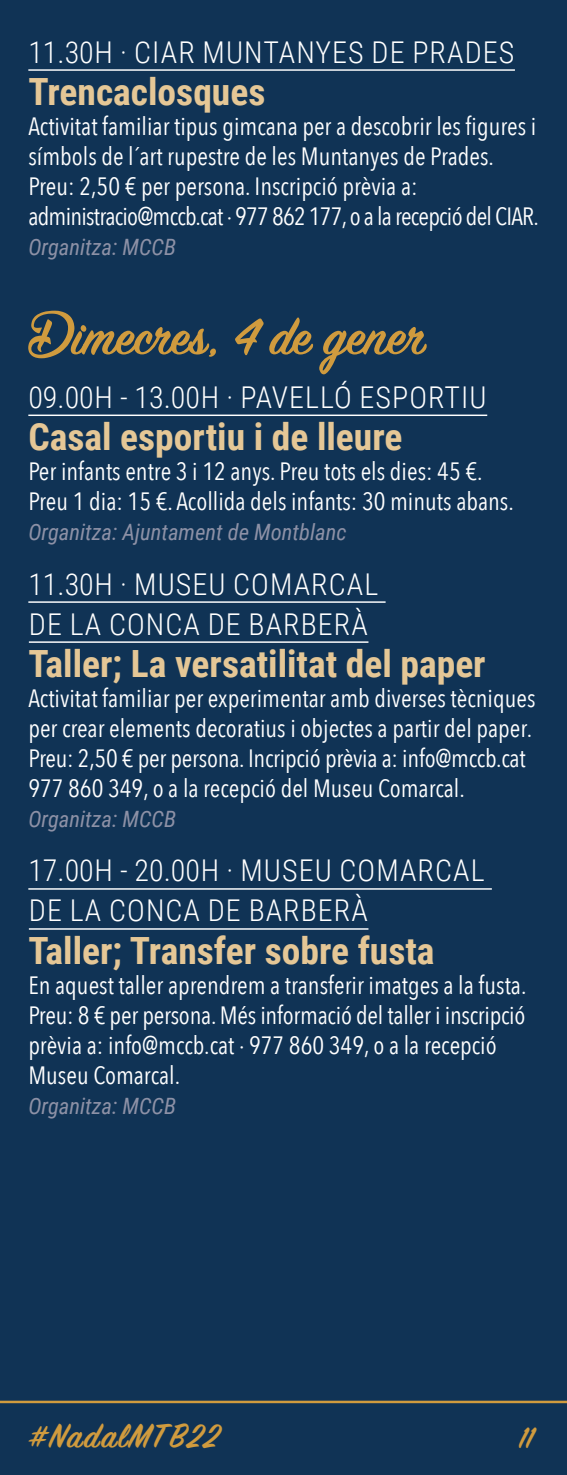
<style>
.page{position:relative;width:567px;height:1475px;background:#fff}
.page>*{position:absolute;margin:0;border:0;box-sizing:border-box;transform-origin:0 0}
.t1{font:600 57.5px "Sign Painter House Script";color:#d09b3e}
.t2{font:700 37.5px "Roboto Condensed";color:#e5c796}
.t3{font:600 37.5px "Sign Painter House Script";letter-spacing:.05em;color:#d09b3e}
.t4{font:600 32.5px "Sign Painter House Script";color:#d09b3e}
.t5{font:300 30px/40px "Roboto Condensed";letter-spacing:.035em;color:#fff}
.t6{font:25px/30px "Avenir Next Condensed";color:#fff}
.t7{font:italic 22.5px "Roboto Condensed";color:#8d91a6}
.s1{font-family:"Amontillados";font-weight:400;font-size:100px}
</style>
<div class="page">
<div style="left:0;top:0;width:567px;height:1474px;background:#103355"></div>
<hr style="left:0;top:1400px;width:567px;height:2px;background:#d09b3e">
<hr style="left:28px;top:69px;width:487px;height:2px;background:#fff">
<hr style="left:28px;top:414px;width:459px;height:2px;background:#fff">
<hr style="left:28px;top:601px;width:358px;height:1px;background:#fff">
<hr style="left:29px;top:641px;width:339px;height:1px;background:#fff">
<hr style="left:28px;top:888px;width:464px;height:1px;background:#fff">
<hr style="left:29px;top:928px;width:339px;height:1px;background:#fff">
<p class="t5" style="left:28px;top:31px;width:487px">11.30H · CIAR MUNTANYES DE PRADES</p>
<h2 class="t2" style="left:28px;top:65px;width:239px">Trencaclosques</h2>
<p class="t6" style="left:28px;top:110px;width:512px">Activitat familiar tipus gimcana per a descobrir les figures i símbols de l´art rupestre de les Muntanyes de Prades.<br>Preu: 2,50 € per persona. Inscripció prèvia a: administracio@mccb.cat · 977 862 177, o a la recepció del CIAR.</p>
<p class="t7" style="left:28px;top:231px;width:149px">Organitza: MCCB</p>
<h1 class="t1" style="left:28px;top:301px;width:400px"><span class="s1">D</span>imecres, 4 de gener</h1>
<p class="t5" style="left:28px;top:376px;width:460px">09.00H - 13.00H · PAVELLÓ ESPORTIU</p>
<h2 class="t2" style="left:28px;top:410px;width:376px">Casal esportiu i de lleure</h2>
<p class="t6" style="left:28px;top:455px;width:487px">Per infants entre 3 i 12 anys. Preu tots els dies: 45 €.<br>Preu 1 dia: 15 €. Acollida dels infants: 30 minuts abans.</p>
<p class="t7" style="left:28px;top:516px;width:320px">Organitza: Ajuntament de Montblanc</p>
<p class="t5" style="left:28px;top:562px;width:351px">11.30H · MUSEU COMARCAL<br>DE LA CONCA DE BARBERÀ</p>
<h2 class="t2" style="left:28px;top:637px;width:459px">Taller; La versatilitat del paper</h2>
<p class="t6" style="left:28px;top:682px;width:509px">Activitat familiar per experimentar amb diverses tècniques per crear elements decoratius i objectes a partir del paper.<br>Preu: 2,50 € per persona. Incripció prèvia a: info@mccb.cat 977 860 349, o a la recepció del Museu Comarcal.</p>
<p class="t7" style="left:28px;top:803px;width:149px">Organitza: MCCB</p>
<p class="t5" style="left:28px;top:849px;width:458px">17.00H - 20.00H · MUSEU COMARCAL<br>DE LA CONCA DE BARBERÀ</p>
<h2 class="t2" style="left:28px;top:924px;width:408px">Taller; Transfer sobre fusta</h2>
<p class="t6" style="left:28px;top:968px;width:500px">En aquest taller aprendrem a transferir imatges a la fusta.<br>Preu: 8 € per persona. Més informació del taller i inscripció prèvia a: info@mccb.cat · 977 860 349, o a la recepció Museu Comarcal.</p>
<p class="t7" style="left:28px;top:1090px;width:149px">Organitza: MCCB</p>
<h2 class="t3" style="left:28px;top:1412px;width:193px">#NadalMTB22</h2>
<h3 class="t4" style="left:519px;top:1417px;width:16px">11</h3>
</div>
